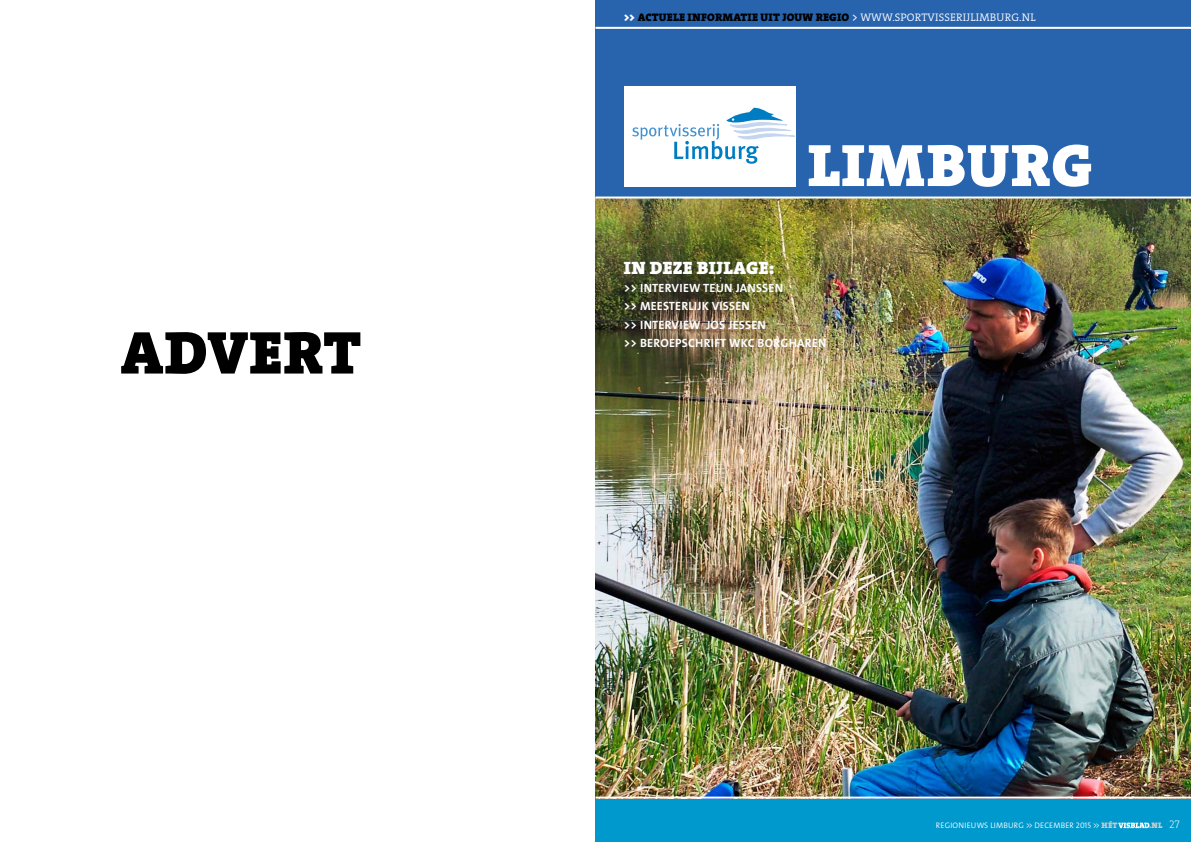
<style>
.page{position:relative;width:1191px;height:842px;background:#fff}
.page>*{position:absolute;margin:0;border:0;box-sizing:border-box;transform-origin:0 0}
.t1{font:61px "The Serif HP9 Blk";letter-spacing:.015em;color:#000}
.t2{font:60.4px "The Serif HP9 Blk";letter-spacing:.015em;color:#fff}
.t3{font:18px "The Serif HP9 Blk";letter-spacing:.015em;color:#fff}
.t4{font:700 12px/18px "The Sans Os F";letter-spacing:.02em;color:#fff}
.t5{font:11px "The Serif HP9 Blk";letter-spacing:.015em;color:#000}
.t6{font:300 8px "The Sans Os F";letter-spacing:.02em;color:#fff}
.t7{font:8px "The Serif HP9 Blk";color:#cdcccc}
.s1{color:#fff}
.s2{font-family:"The Serif HP5 Plain";color:#fff}
.s3{font-family:"The Serif HP4 Se Lig";color:#fff}
.s4{font-family:"The Serif HP9 Blk";font-weight:400;color:#cdcccc}
.s5{font-family:"The Serif HP2 Ex Lig";font-size:11px;color:#fff}
</style>
<div class="page">
<div style="left:595px;top:0;width:596px;height:196px;background:#2864ae"></div>
<div style="left:595px;top:799px;width:596px;height:43px;background:#0099cd"></div>
<img style="left:595px;top:199px;width:596px;height:598px">
<div style="left:624px;top:86px;width:171px;height:100px;background:#fff"></div>
<svg style="left:632px;top:108px;width:163px;height:56px"></svg>
<svg style="left:1118px;top:822px;width:31px;height:6px"></svg>
<hr style="left:595px;top:27px;width:596px;height:2px;background:#fff">
<h1 class="t1" style="left:121px;top:311px;width:242px">ADVERT</h1>
<p class="t5" style="left:624px;top:10px;width:413px"><span class="s1">&gt;&gt;</span> ACTUELE INFORMATIE UIT JOUW REGIO <span class="s2">&gt;</span> <span class="s3">WWW.SPORTVISSERIJLIMBURG.NL</span></p>
<h2 class="t2" style="left:808px;top:124px;width:286px">LIMBURG</h2>
<h3 class="t3" style="left:624px;top:256px;width:152px">IN DEZE BIJLAGE:</h3>
<p class="t4" style="left:624px;top:279px;width:204px">&gt;&gt; INTERVIEW TEUN JANSSEN<br>&gt;&gt; MEESTERLIJK VISSEN<br>&gt;&gt; INTERVIEW JOS JESSEN<br>&gt;&gt; BEROEPSCHRIFT WKC BORGHAREN</p>
<p class="t6" style="left:936px;top:820px;width:183px">REGIONIEUWS LIMBURG &gt;&gt; DECEMBER 2015 &gt;&gt; <span class="s4">HÉT</span></p>
<p class="t7" style="left:1149px;top:820px;width:32px">.NL <span class="s5">27</span></p>
</div>
